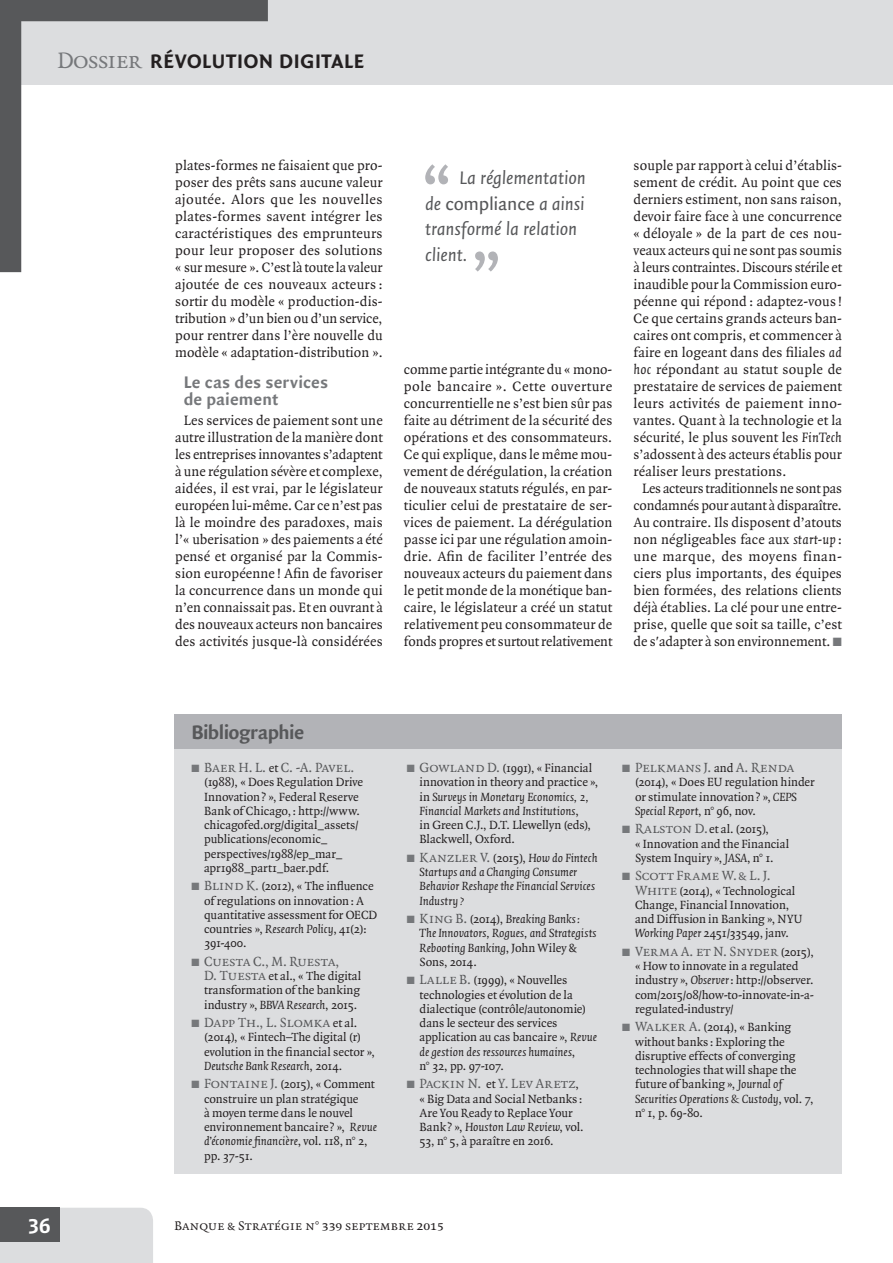
<style>
.page{position:relative;width:893px;height:1263px;background:#fff}
.page>*{position:absolute;margin:0;border:0;box-sizing:border-box;transform-origin:0 0}
.t1{font:700 21px "Quadraat Sans";letter-spacing:.03em;color:#231f20}
._30-TITRE-ENCAD{font:700 21px "Quadraat Sans";letter-spacing:-.025em;color:#57585a}
.t2{font:21px "Fago No Bold Lf Caps";color:#fff}
._10-EXERGUE{font:italic 19.5px/25.5px "Quadraat Sans";letter-spacing:-.01em;color:#57585a}
.intertitre_2{font:700 18px/17px "Quadraat Sans";letter-spacing:.005em;color:#76787b}
.para{font:14.55px/17px "Quadraat";letter-spacing:.01em;color:#231f20;text-align:justify}
.t3{font:14.25px "Quadraat Small Caps";letter-spacing:-.015em;color:#57585a}
.t4{font:13.5px "Quadraat Small Caps";color:#231f20}
.t5{font:12.75px/14.2px "Quadraat";letter-spacing:-.005em;color:#231f20}
.t6{font:italic 12.75px/14.2px "Quadraat";color:#231f20}
.s1{font-family:"Quadraat Small Caps";font-weight:400;font-size:24px;color:#76787b}
.s2{font-style:normal}
.s3{font-style:italic}
.s4{color:#76787b}
.s5{font-family:"Quadraat";font-size:12.75px;color:#231f20}
.s6{font-family:"Quadraat Small Caps";font-size:14.25px;color:#57585a}
.s7{font-family:"Quadraat Small Caps";font-style:normal;font-size:14.25px;color:#57585a}
</style>
<div class="page">
<div style="left:0;top:0;width:893px;height:85px;background:#dcdddf"></div>
<svg style="left:0;top:0;width:268px;height:272px"></svg>
<div style="left:0;top:1208px;width:153px;height:55px;background:#dcdddf"></div>
<div style="left:0;top:1208px;width:60px;height:34px;background:#57585a"></div>
<div style="left:174px;top:715px;width:668px;height:459px;background:#dcdddf"></div>
<div style="left:174px;top:715px;width:668px;height:34px;background:#b2b3b7"></div>
<svg style="left:425px;top:164px;width:23px;height:20px"></svg>
<svg style="left:475px;top:251px;width:23px;height:21px"></svg>
<h1 class="t1" style="left:57px;top:50px;width:308px"><span class="s1">Dossier</span> RÉVOLUTION DIGITALE</h1>
<h1 class="t2" style="left:28px;top:1213px;width:24px">36</h1>
<p class="para" style="left:175px;top:157px;width:209px">plates-formes ne faisaient que pro&shy;poser des prêts sans aucune valeur ajoutée. Alors que les nouvelles plates-formes savent intégrer les caractéristiques des emprunteurs pour leur proposer des solutions « sur mesure ». C’est là toute la valeur ajoutée de ces nouveaux acteurs : sortir du modèle « production-dis&shy;tribution » d’un bien ou d’un service, pour rentrer dans l’ère nouvelle du modèle « adaptation-distribution ».</p>
<p class="intertitre_2" style="left:184px;top:374px;width:146px">Le cas des services de paiement</p>
<p class="para" style="left:175px;top:413px;width:209px;text-align:center">Les services de paiement sont une autre illustration de la manière dont les entreprises innovantes s’adaptent à une régulation sévère et complexe, aidées, il est vrai, par le législateur européen lui-même. Car ce n’est pas là le moindre des paradoxes, mais l’« uberisation » des paiements a été pensé et organisé par la Commis&shy;sion européenne ! Afin de favoriser la concurrence dans un monde qui n’en connaissait pas. Et en ouvrant à des nouveaux acteurs non bancaires des activités jusque-là considérées</p>
<p class="_10-EXERGUE" style="left:425px;top:166px;width:162px;text-indent:34px">La réglementation de <span class="s2">compliance</span> a ainsi transformé la relation client.</p>
<p class="para" style="left:404px;top:362px;width:210px">comme partie intégrante du « mono&shy;pole bancaire ». Cette ouverture concurrentielle ne s’est bien sûr pas faite au détriment de la sécurité des opérations et des consommateurs.<br>Ce qui explique, dans le même mou&shy;vement de dérégulation, la création de nouveaux statuts régulés, en par&shy;ticulier celui de prestataire de ser&shy;vices de paiement. La dérégulation passe ici par une régulation amoin&shy;drie. Afin de faciliter l’entrée des nouveaux acteurs du paiement dans le petit monde de la monétique ban&shy;caire, le législateur a créé un statut relativement peu consommateur de fonds propres et surtout relativement</p>
<p class="para" style="left:634px;top:157px;width:210px">souple par rapport à celui d’établis&shy;sement de crédit. Au point que ces derniers estiment, non sans raison, devoir faire face à une concurrence « déloyale » de la part de ces nou&shy;veaux acteurs qui ne sont pas soumis à leurs contraintes. Discours stérile et inaudible pour la Commission euro&shy;péenne qui répond : adaptez-vous !<br>Ce que certains grands acteurs ban&shy;caires ont compris, et commencer à faire en logeant dans des filiales <span class="s3">ad hoc</span> répondant au statut souple de prestataire de services de paiement leurs activités de paiement inno&shy;vantes. Quant à la technologie et la sécurité, le plus souvent les <span class="s3">FinTech </span>s’adossent à des acteurs établis pour réaliser leurs prestations.</p>
<p class="para" style="left:634px;top:481px;width:210px;text-align:center">Les acteurs traditionnels ne sont pas condamnés pour autant à disparaître.<br>Au contraire. Ils disposent d’atouts non négligeables face aux <span class="s3">start-up</span> : une marque, des moyens finan&shy;ciers plus importants, des équipes bien formées, des relations clients déjà établies. La clé pour une entre&shy;prise, quelle que soit sa taille, c’est de s'adapter à son environnement. <span class="s4">■</span></p>
<p class="_30-TITRE-ENCAD" style="left:191px;top:720px;width:115px">Bibliographie</p>
<p class="t3" style="left:191px;top:760px;width:165px"><span class="s4">■</span> Baer H. L. <span class="s5">et</span> C. -A. Pavel.</p>
<p class="t5" style="left:204px;top:775px;width:160px">(1988), « Does Regulation Drive<br>Innovation? », Federal Reserve<br>Bank of Chicago,: http://www. chicagofed.org/digital_assets/ publications/economic_ perspectives/1988/ep_mar_ apr1988_part1_baer.pdf.</p>
<p class="t5" style="left:204px;top:879px;width:175px;text-indent:-13px"><span class="s4">■</span> <span class="s6">Blind K.</span> (2012), « The influence of regulations on innovation: A quantitative assessment for OECD countries », <span class="s3">Research Policy</span>, 41(2):<br>391-400.</p>
<p class="t3" style="left:191px;top:954px;width:150px"><span class="s4">■</span> Cuesta C., M. Ruesta,</p>
<p class="t5" style="left:204px;top:969px;width:159px;text-align:justify"><span class="s6">D. Tuesta</span> et al., « The digital transformation of the banking industry », <span class="s3">BBVA Research</span>, 2015.</p>
<p class="t3" style="left:191px;top:1015px;width:168px"><span class="s4">■</span> Dapp Th., L. Slomka <span class="s5">et al.</span></p>
<p class="t5" style="left:204px;top:1031px;width:172px">(2014), « Fintech–The digital (r) evolution in the financial sector »,<br><span class="s3">Deutsche Bank Research</span>, 2014.</p>
<p class="t5" style="left:204px;top:1078px;width:174px;text-indent:-13px"><span class="s4">■</span> <span class="s6">Fontaine J.</span> (2015), « Comment construire un plan stratégique<br>à moyen terme dans le nouvel environnement bancaire? », <span class="s3">Revue d’économie financière</span>, vol. 118, n° 2, pp. 37-51.</p>
<p class="t5" style="left:420px;top:761px;width:180px;text-indent:-13px"><span class="s4">■</span> <span class="s6">Gowland D.</span> (1991), « Financial innovation in theory and practice », in <span class="s3">Surveys in Monetary Economics, 2, Financial Markets and Institutions</span>,<br>in Green C.J., D.T. Llewellyn (eds), Blackwell, Oxford.</p>
<p class="t6" style="left:420px;top:851px;width:180px;text-indent:-13px"><span class="s4">■</span> <span class="s7">Kanzler V.</span> <span class="s2">(2015),</span> How do Fintech<br>Startups and a Changing Consumer<br>Behavior Reshape the Financial Services<br>Industry?</p>
<p class="t6" style="left:420px;top:912px;width:178px;text-indent:-13px"><span class="s4">■</span> <span class="s7">King B.</span> <span class="s2">(2014),</span> Breaking Banks:<br>The Innovators, Rogues, and Strategists<br>Rebooting Banking<span class="s2">, John Wiley &amp;<br>Sons, 2014.</span></p>
<p class="t5" style="left:420px;top:974px;width:179px;text-indent:-13px"><span class="s4">■</span> <span class="s6">Lalle B.</span> (1999), « Nouvelles technologies et évolution de la dialectique (contrôle/autonomie) dans le secteur des services application au cas bancaire », <span class="s3">Revue de gestion des ressources humaines</span>,<br>n° 32, pp. 97-107.</p>
<p class="t3" style="left:407px;top:1076px;width:174px"><span class="s4">■</span> Packin N. <span class="s5">et</span> Y. Lev Aretz<span class="s5">,</span></p>
<p class="t5" style="left:420px;top:1092px;width:166px">« Big Data and Social Netbanks:<br>Are You Ready to Replace Your<br>Bank? », <span class="s3">Houston Law Review</span>, vol.<br>53, n° 5, à paraître en 2016.</p>
<p class="t4" style="left:174px;top:1218px;width:271px">Banque &amp; Stratégie n° 339 septembre 2015</p>
<p class="t3" style="left:622px;top:760px;width:174px"><span class="s4">■</span> Pelkmans J. <span class="s5">and</span> A. Renda</p>
<p class="t5" style="left:635px;top:775px;width:181px">(2014), « Does EU regulation hinder or stimulate innovation? », <span class="s3">CEPS<br>Special Report</span>, n° 96, nov.</p>
<p class="t5" style="left:635px;top:822px;width:156px;text-indent:-13px"><span class="s4">■</span> <span class="s6">Ralston D.</span>et al. (2015),<br>« Innovation and the Financial<br>System Inquiry », <span class="s3">JASA</span>, n° 1.</p>
<p class="t3" style="left:622px;top:868px;width:150px"><span class="s4">■</span> Scott Frame W.&amp; L. J.</p>
<p class="t5" style="left:635px;top:884px;width:169px"><span class="s6">White</span> (2014), « Technological<br>Change, Financial Innovation, and Diffusion in Banking », NYU<br><span class="s3">Working Paper</span> 2451/33549, janv.</p>
<p class="t3" style="left:622px;top:944px;width:193px"><span class="s4">■</span> Verma A. et N. Snyder <span class="s5">(2015),</span></p>
<p class="t5" style="left:635px;top:959px;width:180px">« How to innovate in a regulated industry », <span class="s3">Observer</span>: http://observer. com/2015/08/how-to-innovate-in-a&shy;regulated-industry/</p>
<p class="t5" style="left:635px;top:1021px;width:180px;text-indent:-13px"><span class="s4">■</span> <span class="s6">Walker A.</span> (2014), « Banking without banks: Exploring the disruptive effects of converging technologies that will shape the future of banking », <span class="s3">Journal of<br>Securities Operations &amp; Custody</span>, vol. 7, n° 1, p. 69-80.</p>
</div>
